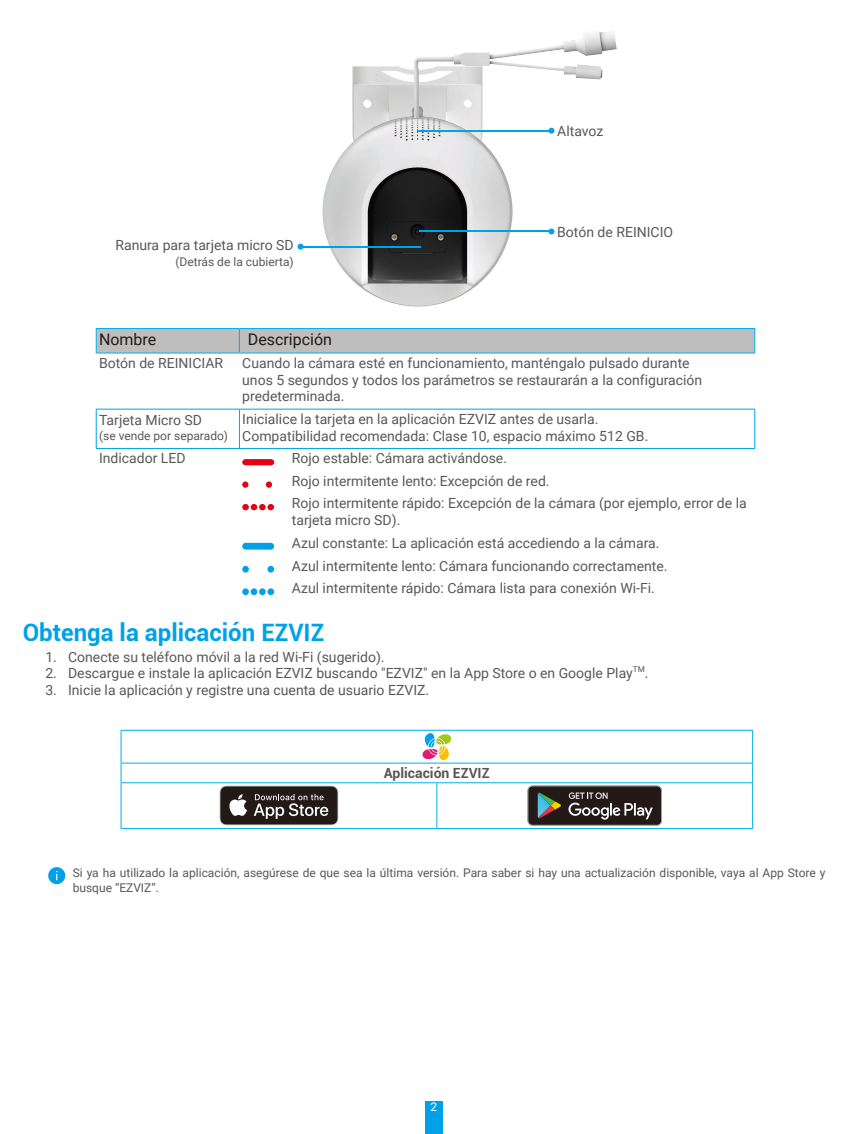
<style>
.page{position:relative;width:851px;height:1134px;background:#fff}
.page>*{position:absolute;margin:0;border:0;box-sizing:border-box;transform-origin:0 0}
.t1{font:700 24px "Roboto";color:#00a1e9}
.t2{font:16px "Roboto";color:#231916}
.t3{font:14px/22.6px "Roboto";color:#595857}
.t4{font:700 14px "Roboto";color:#595857}
.t5{font:12px/14.4px "Roboto";color:#595857}
.t6{font:12px "Roboto";color:#fff}
.t7{font:8.2px "Roboto";color:#595857}
</style>
<div class="page">
<div style="left:425px;top:1101px;width:17px;height:33px;background:#00a1e9"></div>
<svg style="left:297px;top:244px;width:6px;height:6px"></svg>
<img style="left:320px;top:66px;width:193px;height:241px">
<svg style="left:548px;top:128px;width:6px;height:6px"></svg>
<hr style="left:417px;top:130px;width:135px;height:2px;background:#00a1e9">
<svg style="left:548px;top:228px;width:6px;height:6px"></svg>
<hr style="left:419px;top:231px;width:131px;height:1px;background:#00a1e9">
<hr style="left:298px;top:246px;width:123px;height:1px;background:#00a1e9">
<img style="left:414px;top:31px;width:202px;height:60px">
<img style="left:414px;top:69px;width:5px;height:48px">
<hr style="left:754px;top:409px;width:1px;height:39px;background:#00a1e9">
<hr style="left:96px;top:409px;width:143px;height:1px;background:#00a1e9">
<hr style="left:96px;top:409px;width:1px;height:39px;background:#00a1e9">
<hr style="left:239px;top:409px;width:50px;height:1px;background:#00a1e9">
<hr style="left:239px;top:409px;width:1px;height:39px;background:#00a1e9">
<hr style="left:289px;top:409px;width:465px;height:1px;background:#00a1e9">
<hr style="left:96px;top:448px;width:143px;height:1px;background:#00a1e9">
<hr style="left:239px;top:448px;width:50px;height:1px;background:#00a1e9">
<hr style="left:289px;top:448px;width:465px;height:1px;background:#00a1e9">
<div style="left:96px;top:328px;width:659px;height:24px;background:#bebebf"></div>
<hr style="left:96px;top:352px;width:143px;height:1px;background:#00afec">
<hr style="left:239px;top:352px;width:50px;height:1px;background:#00afec">
<hr style="left:289px;top:352px;width:466px;height:1px;background:#00afec">
<div style="left:242px;top:459px;width:32px;height:6px;background:#e60013;border-radius:3px"></div>
<div style="left:242px;top:481px;width:6px;height:7px;background:#e60013;border-radius:50%"></div>
<div style="left:266px;top:481px;width:6px;height:7px;background:#e60013;border-radius:50%"></div>
<div style="left:242px;top:504px;width:7px;height:6px;background:#e60013;border-radius:50%"></div>
<div style="left:267px;top:504px;width:7px;height:6px;background:#e60013;border-radius:50%"></div>
<svg style="left:251px;top:504px;width:6px;height:6px"></svg>
<div style="left:259px;top:504px;width:7px;height:6px;background:#e60013;border-radius:50%"></div>
<div style="left:242px;top:543px;width:32px;height:7px;background:#00a1e9;border-radius:3px"></div>
<div style="left:242px;top:566px;width:7px;height:7px;background:#00a1e9;border-radius:50%"></div>
<div style="left:267px;top:566px;width:7px;height:7px;background:#00a1e9;border-radius:50%"></div>
<div style="left:242px;top:588px;width:7px;height:7px;background:#00a1e9;border-radius:50%"></div>
<div style="left:267px;top:588px;width:7px;height:7px;background:#00a1e9;border-radius:50%"></div>
<div style="left:251px;top:588px;width:6px;height:7px;background:#00a1e9;border-radius:50%"></div>
<div style="left:259px;top:588px;width:7px;height:7px;background:#00a1e9;border-radius:50%"></div>
<hr style="left:120px;top:730px;width:317px;height:1px;background:#00afec">
<hr style="left:120px;top:731px;width:1px;height:32px;background:#00afec">
<hr style="left:437px;top:730px;width:316px;height:1px;background:#00afec">
<hr style="left:752px;top:731px;width:1px;height:32px;background:#00afec">
<hr style="left:120px;top:763px;width:317px;height:1px;background:#00afec">
<svg style="left:120px;top:764px;width:1px;height:18px"></svg>
<hr style="left:437px;top:763px;width:316px;height:1px;background:#00afec">
<svg style="left:752px;top:764px;width:1px;height:18px"></svg>
<hr style="left:120px;top:782px;width:317px;height:1px;background:#00afec">
<hr style="left:120px;top:783px;width:1px;height:45px;background:#00afec">
<hr style="left:437px;top:782px;width:316px;height:1px;background:#00afec">
<hr style="left:436px;top:783px;width:1px;height:45px;background:#00afec">
<hr style="left:752px;top:783px;width:1px;height:45px;background:#00afec">
<hr style="left:120px;top:828px;width:317px;height:1px;background:#00afec">
<hr style="left:437px;top:828px;width:316px;height:1px;background:#00afec">
<svg style="left:422px;top:733px;width:29px;height:27px"></svg>
<svg style="left:219px;top:786px;width:119px;height:39px;background:#4c4442"></svg>
<svg style="left:527px;top:786px;width:134px;height:40px;background:#443f3b"></svg>
<div style="left:48px;top:867px;width:17px;height:17px;background:#00a1e9;border-radius:50%"></div>
<p class="t3" style="left:557px;top:119px;width:48px">Altavoz</p>
<p class="t3" style="left:115px;top:234px;width:180px">Ranura para tarjeta micro SD</p>
<p class="t5" style="left:175px;top:254px;width:120px">(Detrás de la cubierta)</p>
<p class="t3" style="left:557px;top:220px;width:117px">Botón de REINICIO</p>
<p class="t2" style="left:99px;top:328px;width:59px">Nombre</p>
<p class="t2" style="left:248px;top:328px;width:86px">Descripción</p>
<p class="t3" style="left:99px;top:351px;width:126px">Botón de REINICIAR</p>
<p class="t3" style="left:242px;top:354px;width:461px;line-height:16.8px">Cuando la cámara esté en funcionamiento, manténgalo pulsado durante unos 5 segundos y todos los parámetros se restaurarán a la configuración predeterminada.</p>
<p class="t3" style="left:99px;top:408px;width:104px">Tarjeta Micro SD</p>
<p class="t5" style="left:99px;top:428px;width:130px">(se vende por separado)</p>
<p class="t3" style="left:242px;top:410px;width:407px;line-height:16.8px">Inicialice la tarjeta en la aplicación EZVIZ antes de usarla.<br>Compatibilidad recomendada: Clase 10, espacio máximo 512 GB.</p>
<p class="t3" style="left:99px;top:446px;width:88px">Indicador LED</p>
<p class="t3" style="left:292px;top:446px;width:456px">Rojo estable: Cámara activándose.<br>Rojo intermitente lento: Excepción de red.<br>Rojo intermitente rápido: Excepción de la cámara (por ejemplo, error de la</p>
<p class="t3" style="left:292px;top:508px;width:377px">tarjeta micro SD).<br>Azul constante: La aplicación está accediendo a la cámara.<br>Azul intermitente lento: Cámara funcionando correctamente.<br>Azul intermitente rápido: Cámara lista para conexión Wi-Fi.</p>
<h1 class="t1" style="left:23px;top:616px;width:303px">Obtenga la aplicación EZVIZ</h1>
<p class="t3" style="left:45px;top:645px;width:340px">1. Conecte su teléfono móvil a la red Wi-Fi (sugerido).</p>
<p class="t3" style="left:45px;top:662px;width:589px">2. Descargue e instale la aplicación EZVIZ buscando "EZVIZ" en la App Store o en Google Play</p>
<p class="t7" style="left:632px;top:663px;width:13px">TM</p>
<p class="t3" style="left:644px;top:662px;width:5px">.</p>
<p class="t3" style="left:45px;top:678px;width:385px">3. Inicie la aplicación y registre una cuenta de usuario EZVIZ.</p>
<p class="t4" style="left:384px;top:763px;width:107px">Aplicación EZVIZ</p>
<p class="t5" style="left:73px;top:865px;width:754px">Si ya ha utilizado la aplicación, asegúrese de que sea la última versión. Para saber si hay una actualización disponible, vaya al App Store y busque “EZVIZ”.</p>
<p class="t6" style="left:430px;top:1099px;width:8px">2</p>
</div>
